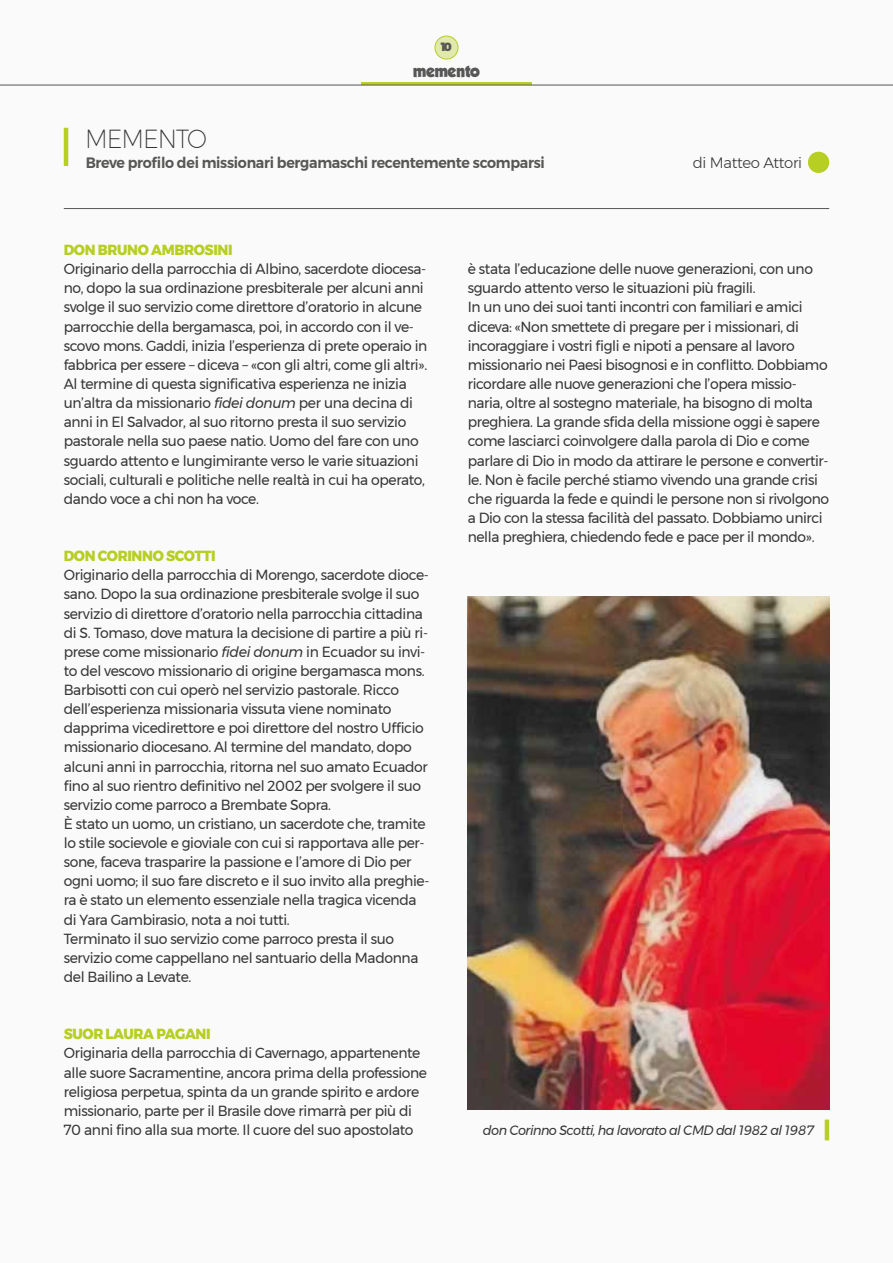
<style>
.page{position:relative;width:893px;height:1263px;background:#fafafa}
.page>*{position:absolute;margin:0;border:0;box-sizing:border-box;transform-origin:0 0}
.t1{font:200 25.5px "Montserrat";letter-spacing:-.04em;color:#373636;scale:.95 1}
.t2{font:15.45px "GROBOLD";color:#575756;scale:.95 1}
.t3{font:600 15px "Montserrat";letter-spacing:-.02em;color:#575756;scale:.95 1}
.t4{font:300 15px "Montserrat";letter-spacing:-.02em;color:#373636}
.t5{font:14.7px/19.2px "Montserrat";letter-spacing:-.025em;color:#373636;scale:.95 1}
.t6{font:800 14.7px "Montserrat";letter-spacing:-.025em;color:#b7ce23;scale:.95 1}
.t7{font:italic 13.5px "Montserrat";letter-spacing:-.04em;color:#373636;scale:.95 1}
.t8{font:900 12px "Montserrat";color:#575756;scale:.95 1}
.s1{font-style:italic}
</style>
<div class="page">
<hr style="left:361px;top:82px;width:171px;height:3px;background:#b7ce23">
<div style="left:435px;top:36px;width:23px;height:23px;background:#e1e9ab;border-radius:50%"></div>
<div style="left:435px;top:36px;width:23px;height:23px;border:1px solid #b7ce23;border-radius:50%"></div>
<hr style="left:0;top:85px;width:893px;height:1px;background:#575756">
<img style="left:468px;top:597px;width:361px;height:512px">
<hr style="left:64px;top:130px;width:4px;height:34px;background:#b7ce23">
<hr style="left:825px;top:1122px;width:4px;height:16px;background:#b7ce23">
<div style="left:808px;top:152px;width:21px;height:21px;background:#b7ce23;border-radius:50%"></div>
<hr style="left:64px;top:208px;width:765px;height:1px;background:#575756">
<p class="t8" style="left:441px;top:37px;width:13px">10</p>
<p class="t2" style="left:413px;top:61px;width:71px">memento</p>
<h1 class="t1" style="left:85px;top:120px;width:130px">MEMENTO</h1>
<p class="t3" style="left:86px;top:151px;width:485px">Breve profilo dei missionari bergamaschi recentemente scomparsi</p>
<p class="t4" style="left:693px;top:152px;width:111px">di Matteo Attori</p>
<p class="t6" style="left:64px;top:238px;width:179px">DON BRUNO AMBROSINI</p>
<p class="t5" style="left:64px;top:259px;width:384px">Originario della parrocchia di Albino, sacerdote diocesa&shy;no, dopo la sua ordinazione presbiterale per alcuni anni svolge il suo servizio come direttore d’oratorio in alcune parrocchie della bergamasca, poi, in accordo con il ve&shy;scovo mons. Gaddi, inizia l’esperienza di prete operaio in fabbrica per essere – diceva – «con gli altri, come gli altri».<br>Al termine di questa significativa esperienza ne inizia un’altra da missionario <span class="s1">fidei donum</span> per una decina di anni in El Salvador, al suo ritorno presta il suo servizio pastorale nella suo paese natio. Uomo del fare con uno sguardo attento e lungimirante verso le varie situazioni sociali, culturali e politiche nelle realtà in cui ha operato, dando voce a chi non ha voce.</p>
<p class="t6" style="left:64px;top:544px;width:161px">DON CORINNO SCOTTI</p>
<p class="t5" style="left:64px;top:565px;width:386px">Originario della parrocchia di Morengo, sacerdote dioce&shy;sano. Dopo la sua ordinazione presbiterale svolge il suo servizio di direttore d’oratorio nella parrocchia cittadina di S. Tomaso, dove matura la decisione di partire a più ri&shy;prese come missionario <span class="s1">fidei donum</span> in Ecuador su invi&shy;to del vescovo missionario di origine bergamasca mons.<br>Barbisotti con cui operò nel servizio pastorale. Ricco dell’esperienza missionaria vissuta viene nominato dapprima vicedirettore e poi direttore del nostro Ufficio missionario diocesano. Al termine del mandato, dopo alcuni anni in parrocchia, ritorna nel suo amato Ecuador fino al suo rientro definitivo nel 2002 per svolgere il suo servizio come parroco a Brembate Sopra.<br>È stato un uomo, un cristiano, un sacerdote che, tramite lo stile socievole e gioviale con cui si rapportava alle per&shy;sone, faceva trasparire la passione e l’amore di Dio per ogni uomo; il suo fare discreto e il suo invito alla preghie&shy;ra è stato un elemento essenziale nella tragica vicenda di Yara Gambirasio, nota a noi tutti.<br>Terminato il suo servizio come parroco presta il suo servizio come cappellano nel santuario della Madonna del Bailino a Levate.</p>
<p class="t6" style="left:64px;top:1022px;width:156px">SUOR LAURA PAGANI</p>
<p class="t5" style="left:64px;top:1043px;width:384px">Originaria della parrocchia di Cavernago, appartenente alle suore Sacramentine, ancora prima della professione religiosa perpetua, spinta da un grande spirito e ardore missionario, parte per il Brasile dove rimarrà per più di 70 anni fino alla sua morte. Il cuore del suo apostolato</p>
<p class="t5" style="left:468px;top:259px;width:382px">è stata l’educazione delle nuove generazioni, con uno sguardo attento verso le situazioni più fragili.<br>In un uno dei suoi tanti incontri con familiari e amici diceva: «Non smettete di pregare per i missionari, di incoraggiare i vostri figli e nipoti a pensare al lavoro missionario nei Paesi bisognosi e in conflitto. Dobbiamo ricordare alle nuove generazioni che l’opera missio&shy;naria, oltre al sostegno materiale, ha bisogno di molta preghiera. La grande sfida della missione oggi è sapere come lasciarci coinvolgere dalla parola di Dio e come parlare di Dio in modo da attirare le persone e convertir&shy;le. Non è facile perché stiamo vivendo una grande crisi che riguarda la fede e quindi le persone non si rivolgono a Dio con la stessa facilità del passato. Dobbiamo unirci nella preghiera, chiedendo fede e pace per il mondo».</p>
<p class="t7" style="left:483px;top:1120px;width:350px">don Corinno Scotti, ha lavorato al CMD dal 1982 al 1987</p>
</div>
